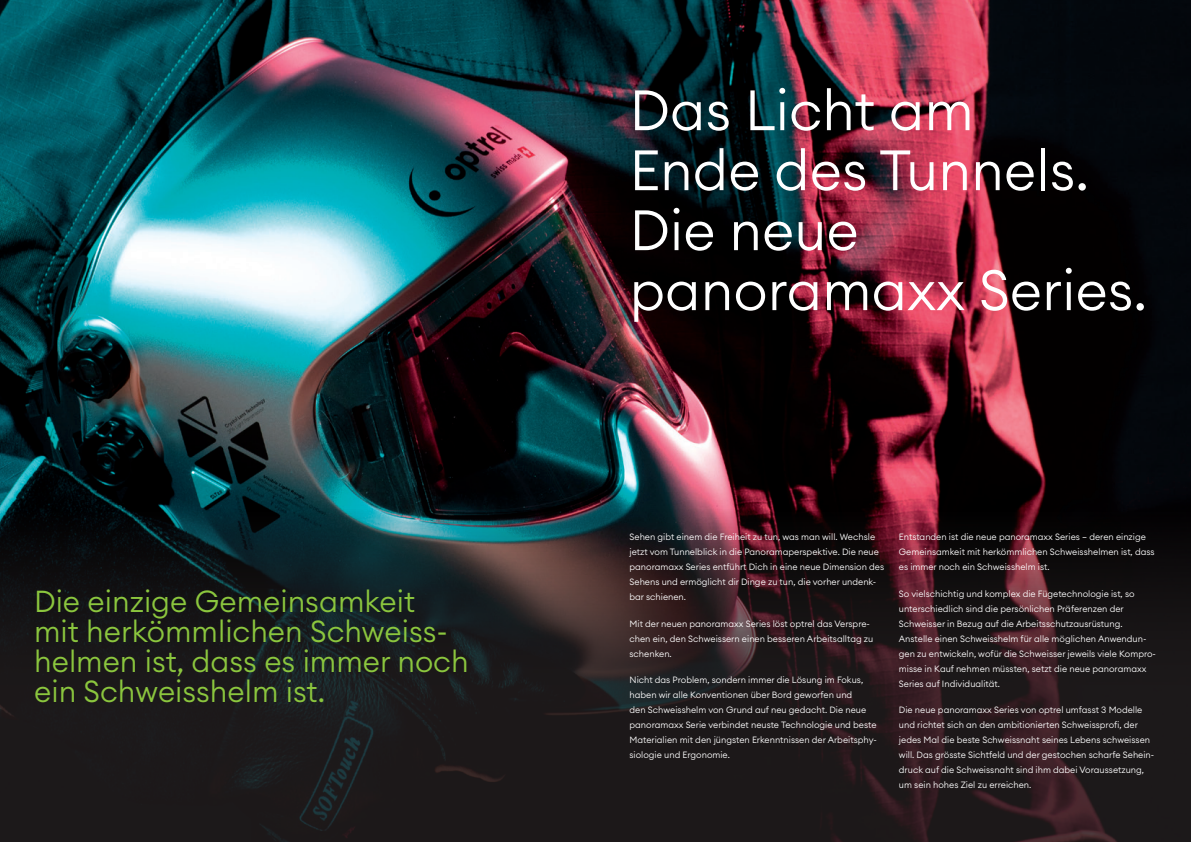
<style>
.page{position:relative;width:1191px;height:842px;background:#fff}
.page>*{position:absolute;margin:0;border:0;box-sizing:border-box;transform-origin:0 0}
.t1{font:300 56px/60px "Euclid Circular A";color:#fff}
.t2{font:300 30px/30px "Euclid Circular A";color:#8bc63e}
.t3{font:300 9px/15px "Euclid Circular A";color:#fff}
</style>
<div class="page">
<img style="left:0;top:0;width:1191px;height:509px">
<svg style="left:0;top:509px;width:1191px;height:333px;fill:#1c1819"></svg>
<h2 class="t2" style="left:34px;top:586px;width:436px">Die einzige Gemeinsamkeit<br>mit herkömmlichen Schweiss&shy;helmen ist, dass es immer noch ein Schweisshelm ist.</h2>
<h1 class="t1" style="left:629px;top:79px;width:519px">Das Licht am<br>Ende des Tunnels.<br>Die neue panoramaxx Series.</h1>
<p class="t3" style="left:629px;top:529px;width:256px">Sehen gibt einem die Freiheit zu tun, was man will. Wechsle jetzt vom Tunnelblick in die Panoramaperspektive. Die neue panoramaxx Series entführt Dich in eine neue Dimension des Sehens und ermöglicht dir Dinge zu tun, die vorher undenk&shy;bar schienen.</p>
<p class="t3" style="left:629px;top:616px;width:245px">Mit der neuen panoramaxx Series löst optrel das Verspre&shy;chen ein, den Schweissern einen besseren Arbeitsalltag zu schenken.</p>
<p class="t3" style="left:629px;top:672px;width:249px">Nicht das Problem, sondern immer die Lösung im Fokus, haben wir alle Konventionen über Bord geworfen und<br>den Schweisshelm von Grund auf neu gedacht. Die neue panoramaxx Serie verbindet neuste Technologie und beste Materialien mit den jüngsten Erkenntnissen der Arbeitsphy&shy;siologie und Ergonomie.</p>
<p class="t3" style="left:899px;top:529px;width:257px">Entstanden ist die neue panoramaxx Series – deren einzige<br>Gemeinsamkeit mit herkömmlichen Schweisshelmen ist, dass es immer noch ein Schweisshelm ist.</p>
<p class="t3" style="left:899px;top:586px;width:259px">So vielschichtig und komplex die Fügetechnologie ist, so unterschiedlich sind die persönlichen Präferenzen der Schweisser in Bezug auf die Arbeitsschutzausrüstung.<br>Anstelle einen Schweisshelm für alle möglichen Anwendun&shy;gen zu entwickeln, wofür die Schweisser jeweils viele Kompro&shy;misse in Kauf nehmen müssten, setzt die neue panoramaxx Series auf Individualität.</p>
<p class="t3" style="left:899px;top:702px;width:257px">Die neue panoramaxx Series von optrel umfasst 3 Modelle und richtet sich an den ambitionierten Schweissprofi, der jedes Mal die beste Schweissnaht seines Lebens schweissen will. Das grösste Sichtfeld und der gestochen scharfe Sehein&shy;druck auf die Schweissnaht sind ihm dabei Voraussetzung, um sein hohes Ziel zu erreichen.</p>
</div>
